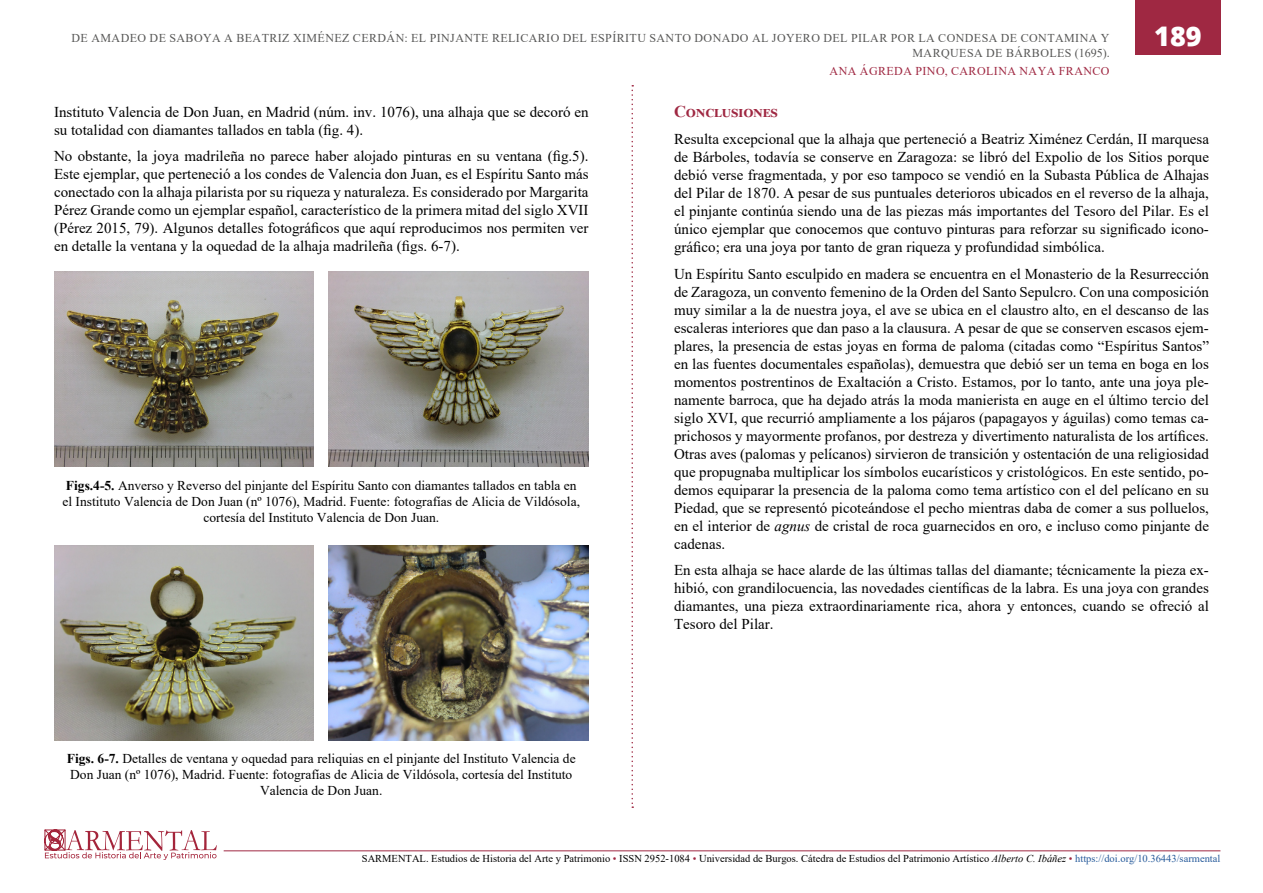
<style>
.page{position:relative;width:1263px;height:893px;background:#fff}
.page>*{position:absolute;margin:0;border:0;box-sizing:border-box;transform-origin:0 0}
.t1{font:800 27px "Open Sans";color:#fff}
.t2{font:700 16.5px "Times New Roman";color:#9f2842}
.t3{font:15px/18px "Times New Roman";color:#000;text-align:justify}
.t4{font:13.5px/16.2px "Times New Roman";color:#000;text-align:center}
.t5{font:12px/14.4px "Times New Roman";letter-spacing:.035em;color:#575756;text-align:right}
.t6{font:12px "Times New Roman";letter-spacing:.035em;color:#9f2842}
.t7{font:10.5px "Times New Roman";color:#000}
.s1{font-style:italic}
.s2{font-weight:700}
.s3{color:#9f2842}
.s4{color:#275b9b}
</style>
<div class="page">
<svg style="left:631px;top:85px;width:2px;height:723px"></svg>
<div style="left:1135px;top:0;width:85px;height:54px;background:#9f2842"></div>
<svg style="left:45px;top:829px;width:172px;height:31px"></svg>
<hr style="left:224px;top:850px;width:996px;height:1px;background:#9f2842">
<img style="left:54px;top:271px;width:260px;height:195px">
<img style="left:329px;top:271px;width:259px;height:195px">
<img style="left:54px;top:546px;width:260px;height:194px">
<img style="left:329px;top:546px;width:259px;height:194px">
<h1 class="t1" style="left:1154px;top:15px;width:49px">189</h1>
<p class="t5" style="left:72px;top:31px;width:1040px">DE AMADEO DE SABOYA A BEATRIZ XIMÉNEZ CERDÁN: EL PINJANTE RELICARIO DEL ESPÍRITU SANTO DONADO AL JOYERO DEL PILAR POR LA CONDESA DE CONTAMINA Y<br>MARQUESA DE BÁRBOLES (1695).</p>
<p class="t6" style="left:830px;top:63px;width:281px">ANA ÁGREDA PINO, CAROLINA NAYA FRANCO</p>
<p class="t2" style="left:674px;top:100px;width:105px">Conclusiones</p>
<p class="t3" style="left:674px;top:129px;width:536px">Resulta excepcional que la alhaja que perteneció a Beatriz Ximénez Cerdán, II marquesa de Bárboles, todavía se conserve en Zaragoza: se libró del Expolio de los Sitios porque debió verse fragmentada, y por eso tampoco se vendió en la Subasta Pública de Alhajas del Pilar de 1870. A pesar de sus puntuales deterioros ubicados en el reverso de la alhaja, el pinjante continúa siendo una de las piezas más importantes del Tesoro del Pilar. Es el único ejemplar que conocemos que contuvo pinturas para reforzar su significado icono&shy;gráfico; era una joya por tanto de gran riqueza y profundidad simbólica.</p>
<p class="t3" style="left:674px;top:264px;width:536px">Un Espíritu Santo esculpido en madera se encuentra en el Monasterio de la Resurrección de Zaragoza, un convento femenino de la Orden del Santo Sepulcro. Con una composición muy similar a la de nuestra joya, el ave se ubica en el claustro alto, en el descanso de las escaleras interiores que dan paso a la clausura. A pesar de que se conserven escasos ejem&shy;plares, la presencia de estas joyas en forma de paloma (citadas como “Espíritus Santos” en las fuentes documentales españolas), demuestra que debió ser un tema en boga en los momentos postrentinos de Exaltación a Cristo. Estamos, por lo tanto, ante una joya ple&shy;namente barroca, que ha dejado atrás la moda manierista en auge en el último tercio del siglo XVI, que recurrió ampliamente a los pájaros (papagayos y águilas) como temas ca&shy;prichosos y mayormente profanos, por destreza y divertimento naturalista de los artífices.<br>Otras aves (palomas y pelícanos) sirvieron de transición y ostentación de una religiosidad que propugnaba multiplicar los símbolos eucarísticos y cristológicos. En este sentido, po&shy;demos equiparar la presencia de la paloma como tema artístico con el del pelícano en su Piedad, que se representó picoteándose el pecho mientras daba de comer a sus polluelos, en el interior de <span class="s1">agnus</span> de cristal de roca guarnecidos en oro, e incluso como pinjante de cadenas.</p>
<p class="t3" style="left:674px;top:560px;width:536px">En esta alhaja se hace alarde de las últimas tallas del diamante; técnicamente la pieza ex&shy;hibió, con grandilocuencia, las novedades científicas de la labra. Es una joya con grandes diamantes, una pieza extraordinariamente rica, ahora y entonces, cuando se ofreció al Tesoro del Pilar.</p>
<p class="t3" style="left:54px;top:102px;width:536px">Instituto Valencia de Don Juan, en Madrid (núm. inv. 1076), una alhaja que se decoró en su totalidad con diamantes tallados en tabla (fig. 4).</p>
<p class="t3" style="left:54px;top:147px;width:536px">No obstante, la joya madrileña no parece haber alojado pinturas en su ventana (fig.5).<br>Este ejemplar, que perteneció a los condes de Valencia don Juan, es el Espíritu Santo más conectado con la alhaja pilarista por su riqueza y naturaleza. Es considerado por Margarita Pérez Grande como un ejemplar español, característico de la primera mitad del siglo XVII (Pérez 2015, 79). Algunos detalles fotográficos que aquí reproducimos nos permiten ver en detalle la ventana y la oquedad de la alhaja madrileña (figs. 6-7).</p>
<p class="t4" style="left:63px;top:476px;width:519px"><span class="s2">Figs.4-5.</span> Anverso y Reverso del pinjante del Espíritu Santo con diamantes tallados en tabla en el Instituto Valencia de Don Juan (nº 1076), Madrid. Fuente: fotografías de Alicia de Vildósola, cortesía del Instituto Valencia de Don Juan.</p>
<p class="t4" style="left:67px;top:749px;width:510px"><span class="s2">Figs. 6-7.</span> Detalles de ventana y oquedad para reliquias en el pinjante del Instituto Valencia de<br>Don Juan (nº 1076), Madrid. Fuente: fotografías de Alicia de Vildósola, cortesía del Instituto<br>Valencia de Don Juan.</p>
<p class="t7" style="left:362px;top:851px;width:860px">SARMENTAL. Estudios de Historia del Arte y Patrimonio <span class="s3">•</span> ISSN 2952-1084 <span class="s3">•</span> Universidad de Burgos. Cátedra de Estudios del Patrimonio Artístico <span class="s1">Alberto C. Ibáñez</span> <span class="s3">•</span> <span class="s4">https://doi.org/10.36443/sarmental</span></p>
</div>
